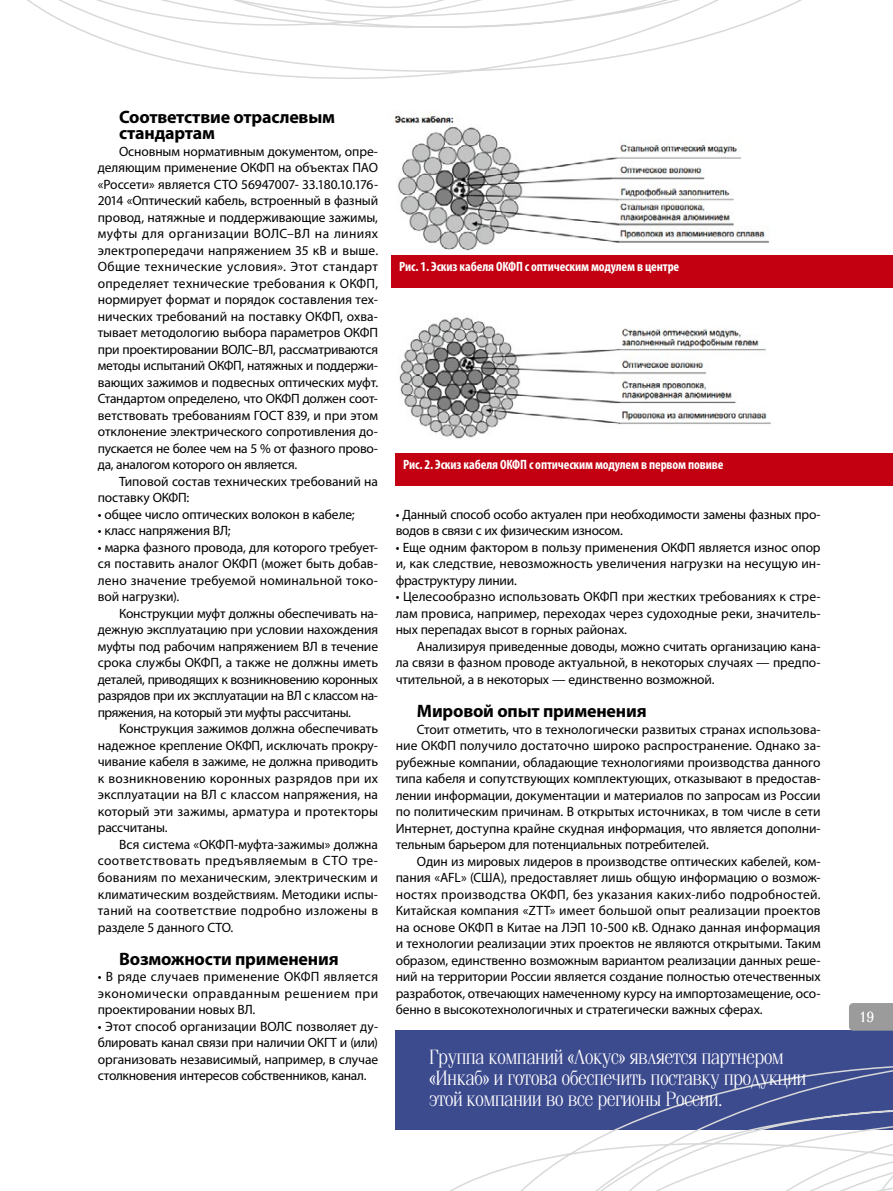
<style>
.page{position:relative;width:893px;height:1191px;background:#fff}
.page>*{position:absolute;margin:0;border:0;box-sizing:border-box;transform-origin:0 0}
.t1{font:21px/21px "Simeiz Light C";color:#fff}
.t2{font:700 18px/16.5px "Myriad Pro";letter-spacing:-.01em;color:#000}
.t3{font:15px "Simeiz Light C";color:#fff}
.t4{font:13.5px/16.5px "Myriad Pro";letter-spacing:-.01em;color:#000;text-align:justify}
.t5{font:700 condensed 13.5px "Myriad Pro";letter-spacing:-.01em;color:#fff}
</style>
<div class="page">
<svg style="left:27px;top:0;width:775px;height:79px"></svg>
<div style="left:395px;top:1030px;width:498px;height:99px;background:#3c4a8e"></div>
<svg style="left:418px;top:1066px;width:475px;height:125px"></svg>
<img style="left:391px;top:110px;width:378px;height:148px">
<img style="left:399px;top:317px;width:373px;height:122px">
<div style="left:392px;top:255px;width:501px;height:33px;background:#c20012"></div>
<div style="left:396px;top:453px;width:497px;height:33px;background:#c20012"></div>
<svg style="left:849px;top:1003px;width:44px;height:27px"></svg>
<h2 class="t2" style="left:119px;top:108px;width:218px">Соответствие отраслевым стандартам</h2>
<p class="t4" style="left:98px;top:143px;width:282px;text-indent:21px">Основным нормативным документом, опре&shy;деляющим применение ОКФП на объектах ПАО «Россети» является СТО 56947007- 33.180.10.176- 2014 «Оптический кабель, встроенный в фазный провод, натяжные и поддерживающие зажимы, муфты для организации ВОЛС–ВЛ на линиях электропередачи напряжением 35 кВ и выше.<br>Общие технические условия». Этот стандарт определяет технические требования к ОКФП, нормирует формат и порядок составления тех&shy;нических требований на поставку ОКФП, охва&shy;тывает методологию выбора параметров ОКФП при проектировании ВОЛС–ВЛ, рассматриваются методы испытаний ОКФП, натяжных и поддержи&shy;вающих зажимов и подвесных оптических муфт.<br>Стандартом определено, что ОКФП должен соот&shy;ветствовать требованиям ГОСТ 839, и при этом отклонение электрического сопротивления до&shy;пускается не более чем на 5 % от фазного прово&shy;да, аналогом которого он является.</p>
<p class="t4" style="left:98px;top:473px;width:282px;text-indent:21px">Типовой состав технических требований на поставку ОКФП:</p>
<p class="t4" style="left:98px;top:506px;width:258px">• общее число оптических волокон в кабеле;</p>
<p class="t4" style="left:98px;top:522px;width:134px">• класс напряжения ВЛ;</p>
<p class="t4" style="left:98px;top:539px;width:282px">• марка фазного провода, для которого требует&shy;ся поставить аналог ОКФП (может быть добав&shy;лено значение требуемой номинальной токо&shy;вой нагрузки).</p>
<p class="t4" style="left:98px;top:605px;width:282px;text-indent:21px">Конструкции муфт должны обеспечивать на&shy;дежную эксплуатацию при условии нахождения муфты под рабочим напряжением ВЛ в течение срока службы ОКФП, а также не должны иметь деталей, приводящих к возникновению коронных разрядов при их эксплуатации на ВЛ с классом на&shy;пряжения, на который эти муфты рассчитаны.</p>
<p class="t4" style="left:98px;top:720px;width:282px;text-indent:21px">Конструкция зажимов должна обеспечивать надежное крепление ОКФП, исключать прокру&shy;чивание кабеля в зажиме, не должна приводить к возникновению коронных разрядов при их эксплуатации на ВЛ с классом напряжения, на который эти зажимы, арматура и протекторы рассчитаны.</p>
<p class="t4" style="left:98px;top:836px;width:282px;text-indent:21px">Вся система «ОКФП-муфта-зажимы» должна соответствовать предъявляемым в СТО тре&shy;бованиям по механическим, электрическим и климатическим воздействиям. Методики испы&shy;таний на соответствие подробно изложены в разделе 5 данного СТО.</p>
<h2 class="t2" style="left:119px;top:949px;width:221px">Возможности применения</h2>
<p class="t4" style="left:98px;top:968px;width:282px">• В ряде случаев применение ОКФП является экономически оправданным решением при проектировании новых ВЛ.</p>
<p class="t4" style="left:98px;top:1017px;width:282px">• Этот способ организации ВОЛС позволяет ду&shy;блировать канал связи при наличии ОКГТ и (или) организовать независимый, например, в случае столкновения интересов собственников, канал.</p>
<p class="t5" style="left:399px;top:258px;width:282px">Рис. 1. Эскиз кабеля ОКФП с оптическим модулем в центре</p>
<p class="t5" style="left:403px;top:456px;width:322px">Рис. 2. Эскиз кабеля ОКФП с оптическим модулем в первом повиве</p>
<p class="t4" style="left:396px;top:506px;width:426px">• Данный способ особо актуален при необходимости замены фазных про&shy;водов в связи с их физическим износом.</p>
<p class="t4" style="left:396px;top:539px;width:426px">• Еще одним фактором в пользу применения ОКФП является износ опор и, как следствие, невозможность увеличения нагрузки на несущую ин&shy;фраструктуру линии.</p>
<p class="t4" style="left:396px;top:588px;width:426px">• Целесообразно использовать ОКФП при жестких требованиях к стре&shy;лам провиса, например, переходах через судоходные реки, значитель&shy;ных перепадах высот в горных районах.</p>
<p class="t4" style="left:396px;top:638px;width:426px;text-indent:21px">Анализируя приведенные доводы, можно считать организацию кана&shy;ла связи в фазном проводе актуальной, в некоторых случаях — предпо&shy;чтительной, а в некоторых — единственно возможной.</p>
<h2 class="t2" style="left:417px;top:702px;width:231px">Мировой опыт применения</h2>
<p class="t4" style="left:396px;top:720px;width:426px;text-indent:21px">Стоит отметить, что в технологически развитых странах использова&shy;ние ОКФП получило достаточно широко распространение. Однако за&shy;рубежные компании, обладающие технологиями производства данного типа кабеля и сопутствующих комплектующих, отказывают в предостав&shy;лении информации, документации и материалов по запросам из России по политическим причинам. В открытых источниках, в том числе в сети Интернет, доступна крайне скудная информация, что является дополни&shy;тельным барьером для потенциальных потребителей.</p>
<p class="t4" style="left:396px;top:852px;width:427px;text-indent:21px">Один из мировых лидеров в производстве оптических кабелей, ком&shy;пания «AFL» (США), предоставляет лишь общую информацию о возмож&shy;ностях производства ОКФП, без указания каких-либо подробностей.<br>Китайская компания «ZTT» имеет большой опыт реализации проектов на основе ОКФП в Китае на ЛЭП 10-500 кВ. Однако данная информация и технологии реализации этих проектов не являются открытыми. Таким образом, единственно возможным вариантом реализации данных реше&shy;ний на территории России является создание полностью отечественных разработок, отвечающих намеченному курсу на импортозамещение, осо&shy;бенно в высокотехнологичных и стратегически важных сферах.</p>
<h1 class="t1" style="left:429px;top:1046px;width:378px">Группа компаний «Локус» является партнером «Инкаб» и готова обеспечить поставку продукции этой компании во все регионы России.</h1>
<p class="t3" style="left:859px;top:1009px;width:16px">19</p>
</div>
